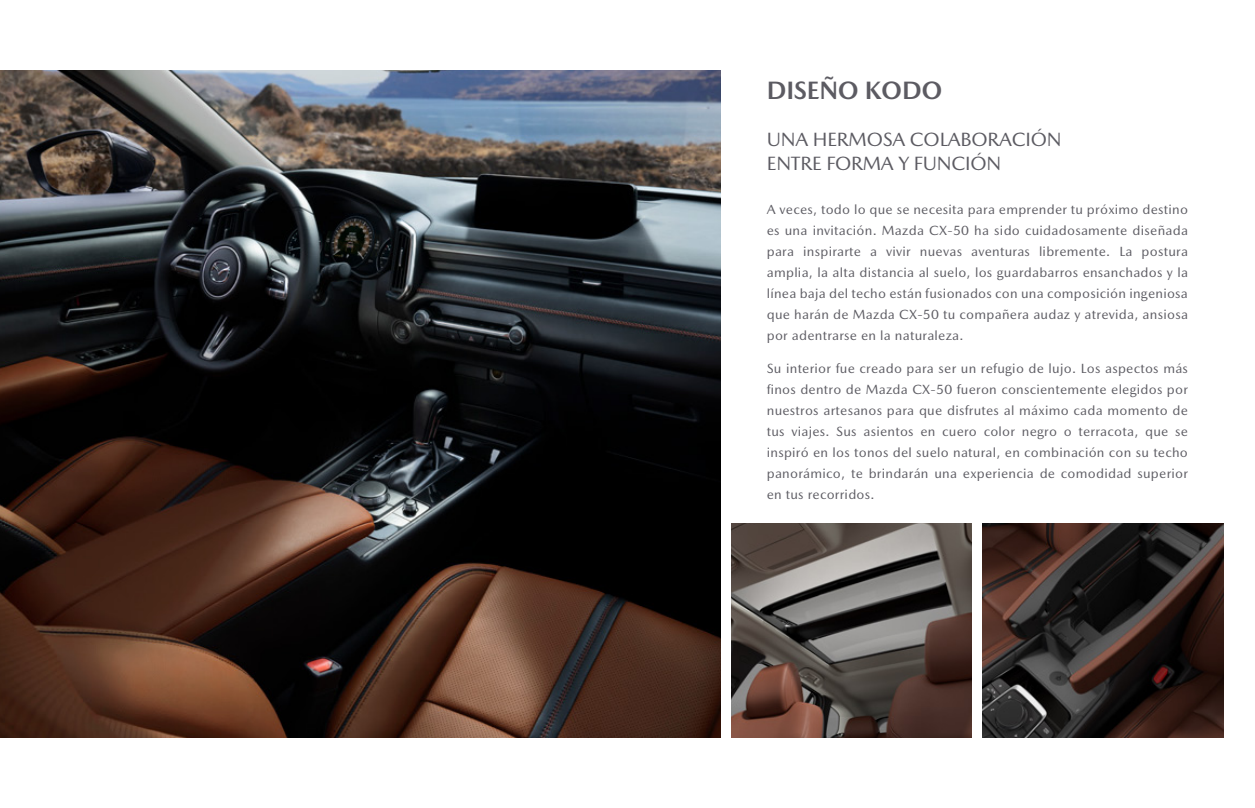
<style>
.page{position:relative;width:1255px;height:808px;background:#fff}
.page>*{position:absolute;margin:0;border:0;box-sizing:border-box;transform-origin:0 0}
.t1{font:700 25.5px "Mazda Type";letter-spacing:-.01em;color:#5c5b62}
.t2{font:19.5px/23.4px "Mazda Type";letter-spacing:-.01em;color:#5c5b62}
.t3{font:13.5px/21px "Mazda Type";letter-spacing:.02em;color:#5c5b62;text-align:justify}
</style>
<div class="page">
<img style="left:0;top:70px;width:720px;height:667px">
<img style="left:731px;top:524px;width:240px;height:213px">
<img style="left:982px;top:524px;width:240px;height:213px">
<h1 class="t1" style="left:766px;top:75px;width:177px">DISEÑO KODO</h1>
<h2 class="t2" style="left:766px;top:128px;width:296px">UNA HERMOSA COLABORACIÓN<br>ENTRE FORMA Y FUNCIÓN</h2>
<p class="t3" style="left:766px;top:199px;width:423px">A veces, todo lo que se necesita para emprender tu próximo destino es una invitación. Mazda CX-50 ha sido cuidadosamente diseñada para inspirarte a vivir nuevas aventuras libremente. La postura amplia, la alta distancia al suelo, los guardabarros ensanchados y la línea baja del techo están fusionados con una composición ingeniosa que harán de Mazda CX-50 tu compañera audaz y atrevida, ansiosa por adentrarse en la naturaleza.</p>
<p class="t3" style="left:766px;top:358px;width:423px">Su interior fue creado para ser un refugio de lujo. Los aspectos más finos dentro de Mazda CX-50 fueron conscientemente elegidos por nuestros artesanos para que disfrutes al máximo cada momento de tus viajes. Sus asientos en cuero color negro o terracota, que se inspiró en los tonos del suelo natural, en combinación con su techo panorámico, te brindarán una experiencia de comodidad superior en tus recorridos.</p>
</div>
